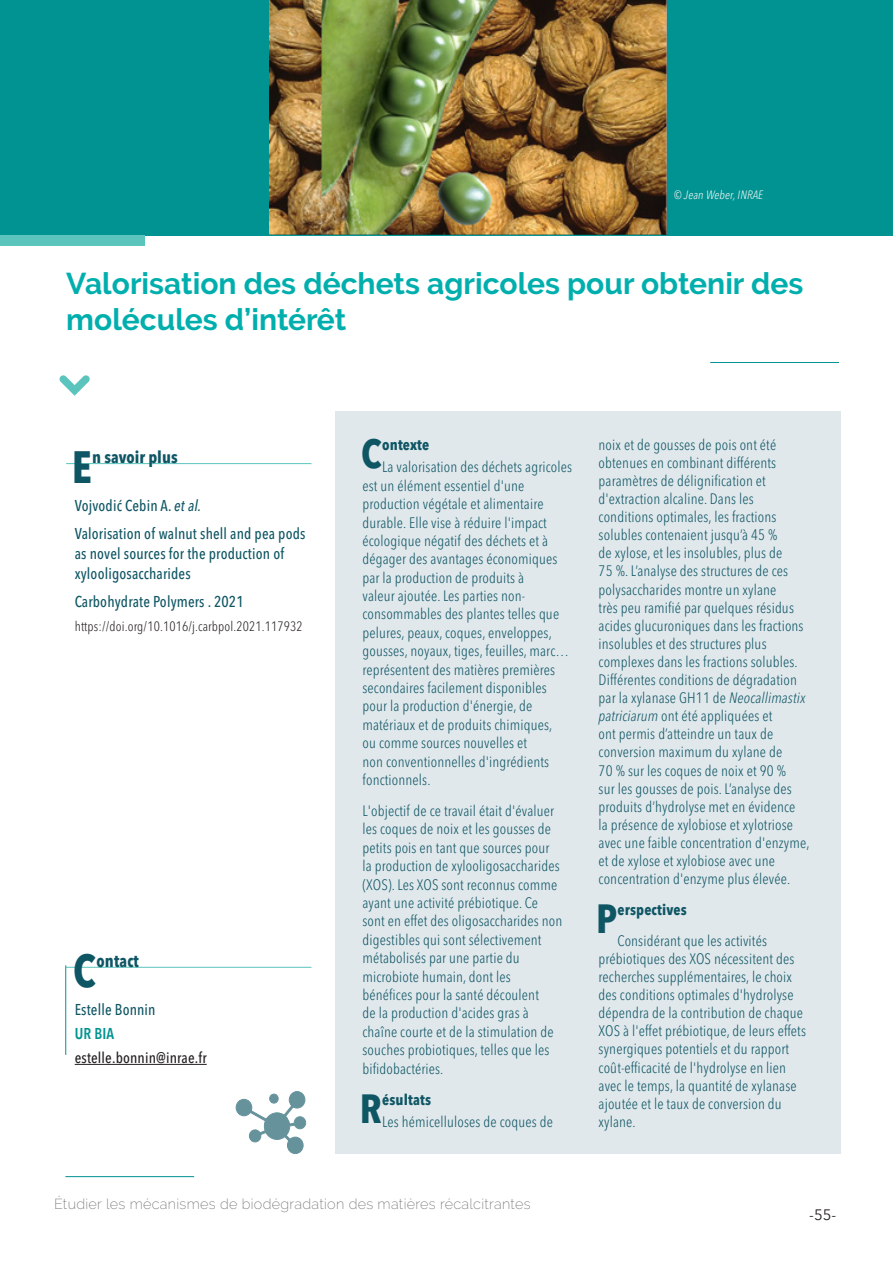
<style>
.page{position:relative;width:893px;height:1263px;background:#fff}
.page>*{position:absolute;margin:0;border:0;box-sizing:border-box;transform-origin:0 0}
.t1{font:700 condensed 45.75px "Avenir Next LT Pro";color:#0f5664}
.t2{font:700 condensed 44.85px "Avenir Next LT Pro";color:#0f5664}
.t3{font:700 condensed 40.35px "Avenir Next LT Pro";color:#0f5664}
.t4{font:700 30px/36px "Raleway";color:#00afad}
.t5{font:700 condensed 17.1px "Avenir Next LT Pro";letter-spacing:.01em;color:#0f5664}
.t6{font:700 condensed 16.65px "Avenir Next LT Pro";color:#0f5664}
.t7{font:500 condensed 15.6px/19.6px "Avenir Next LT Pro";letter-spacing:.01em;color:#0f5664}
.t8{font:600 condensed 15.6px "Avenir Next LT Pro";color:#009391}
.t9{font:500 condensed 15.15px "Avenir Next LT Pro";letter-spacing:.01em;color:#231f20}
.t10{font:300 condensed 15px/18.1px "Avenir Next LT Pro";letter-spacing:.01em;color:#0f5664}
.t11{font:700 condensed 15px "Avenir Next LT Pro";letter-spacing:.01em;color:#0f5664}
.t12{font:15px "Avenir Next LT Pro";color:#231f20}
.t13{font:200 14.4px "Raleway";letter-spacing:.02em;color:#6c6d67}
.t14{font:300 condensed 13.5px "Avenir Next LT Pro";letter-spacing:.01em;color:#231f20}
.t15{font:italic 300 condensed 12px "Avenir Next LT Pro";letter-spacing:.01em;color:#fafafa}
.s1{font-style:italic}
</style>
<div class="page">
<div style="left:335px;top:411px;width:505px;height:743px;background:#e0e8ec"></div>
<hr style="left:66px;top:463px;width:245px;height:1px;background:#5ac4bd">
<hr style="left:66px;top:967px;width:245px;height:1px;background:#5ac4bd">
<hr style="left:75px;top:1064px;width:132px;height:1px;background:#231f20">
<div style="left:0;top:0;width:893px;height:235px;background:#009391"></div>
<div style="left:0;top:235px;width:144px;height:11px;background:#5ac4bd"></div>
<hr style="left:710px;top:362px;width:129px;height:1px;background:#009391">
<hr style="left:65px;top:1176px;width:129px;height:1px;background:#009391">
<hr style="left:65px;top:965px;width:1px;height:90px;background:#009391">
<svg style="left:60px;top:375px;width:30px;height:21px"></svg>
<svg style="left:235px;top:1091px;width:72px;height:63px"></svg>
<div style="left:270px;top:1094px;width:8px;height:9px;background:#65929b;border-radius:50%"></div>
<div style="left:269px;top:1093px;width:10px;height:10px;border:1px solid #0f5664;border-radius:50%"></div>
<img style="left:269px;top:0;width:398px;height:235px">
<p class="t15" style="left:674px;top:187px;width:91px">© Jean Weber, INRAE</p>
<p class="t4" style="left:66px;top:265px;width:738px">Valorisation des déchets agricoles pour obtenir des molécules d’intérêt</p>
<p class="t2" style="left:72px;top:440px;width:22px">E</p>
<p class="t6" style="left:92px;top:447px;width:87px">n savoir plus</p>
<p class="t7" style="left:75px;top:496px;width:128px">Vojvodić Cebin A. <span class="s1">et al.</span></p>
<p class="t7" style="left:75px;top:524px;width:232px">Valorisation of walnut shell and pea pods as novel sources for the production of xylooligosaccharides</p>
<p class="t7" style="left:75px;top:592px;width:170px">Carbohydrate Polymers . 2021</p>
<p class="t14" style="left:75px;top:618px;width:230px">https://doi.org/10.1016/j.carbpol.2021.117932</p>
<p class="t1" style="left:73px;top:942px;width:24px">C</p>
<p class="t5" style="left:96px;top:950px;width:44px">ontact</p>
<p class="t7" style="left:75px;top:999px;width:82px">Estelle Bonnin</p>
<p class="t8" style="left:75px;top:1024px;width:41px">UR BIA</p>
<p class="t9" style="left:75px;top:1048px;width:134px">estelle.bonnin@inrae.fr</p>
<p class="t3" style="left:361px;top:429px;width:22px">C</p>
<p class="t11" style="left:382px;top:436px;width:48px">ontexte</p>
<p class="t10" style="left:362px;top:458px;width:211px;text-indent:20px">La valorisation des déchets agricoles est un élément essentiel d'une production végétale et alimentaire durable. Elle vise à réduire l'impact écologique négatif des déchets et à dégager des avantages économiques par la production de produits à<br>valeur ajoutée. Les parties non&shy;consommables des plantes telles que pelures, peaux, coques, enveloppes, gousses, noyaux, tiges, feuilles, marc… représentent des matières premières secondaires facilement disponibles pour la production d'énergie, de matériaux et de produits chimiques,<br>ou comme sources nouvelles et<br>non conventionnelles d'ingrédients fonctionnels.</p>
<p class="t10" style="left:362px;top:802px;width:201px">L'objectif de ce travail était d'évaluer les coques de noix et les gousses de petits pois en tant que sources pour la production de xylooligosaccharides (XOS). Les XOS sont reconnus comme ayant une activité prébiotique. Ce sont en effet des oligosaccharides non digestibles qui sont sélectivement métabolisés par une partie du microbiote humain, dont les bénéfices pour la santé découlent<br>de la production d'acides gras à chaîne courte et de la stimulation de souches probiotiques, telles que les bifidobactéries.</p>
<p class="t3" style="left:360px;top:1084px;width:23px">R</p>
<p class="t11" style="left:382px;top:1090px;width:50px">ésultats</p>
<p class="t10" style="left:382px;top:1112px;width:172px">Les hémicelluloses de coques de</p>
<p class="t13" style="left:54px;top:1195px;width:478px">Étudier les mécanismes de biodégradation des matières récalcitrantes</p>
<p class="t10" style="left:599px;top:435px;width:212px">noix et de gousses de pois ont été obtenues en combinant différents paramètres de délignification et d'extraction alcaline. Dans les conditions optimales, les fractions solubles contenaient jusqu’à 45 %<br>de xylose, et les insolubles, plus de<br>75 %. L’analyse des structures de ces polysaccharides montre un xylane<br>très peu ramifié par quelques résidus acides glucuroniques dans les fractions insolubles et des structures plus complexes dans les fractions solubles.<br>Différentes conditions de dégradation par la xylanase GH11 de <span class="s1">Neocallimastix patriciarum</span> ont été appliquées et<br>ont permis d’atteindre un taux de conversion maximum du xylane de<br>70 % sur les coques de noix et 90 %<br>sur les gousses de pois. L’analyse des produits d’hydrolyse met en évidence<br>la présence de xylobiose et xylotriose avec une faible concentration d'enzyme, et de xylose et xylobiose avec une concentration d'enzyme plus élevée.</p>
<p class="t3" style="left:596px;top:894px;width:23px">P</p>
<p class="t11" style="left:618px;top:901px;width:71px">erspectives</p>
<p class="t10" style="left:599px;top:931px;width:209px;text-indent:19px">Considérant que les activités prébiotiques des XOS nécessitent des recherches supplémentaires, le choix des conditions optimales d'hydrolyse dépendra de la contribution de chaque XOS à l'effet prébiotique, de leurs effets synergiques potentiels et du rapport coût-efficacité de l'hydrolyse en lien avec le temps, la quantité de xylanase ajoutée et le taux de conversion du xylane.</p>
<p class="t12" style="left:809px;top:1206px;width:28px">-55-</p>
</div>
